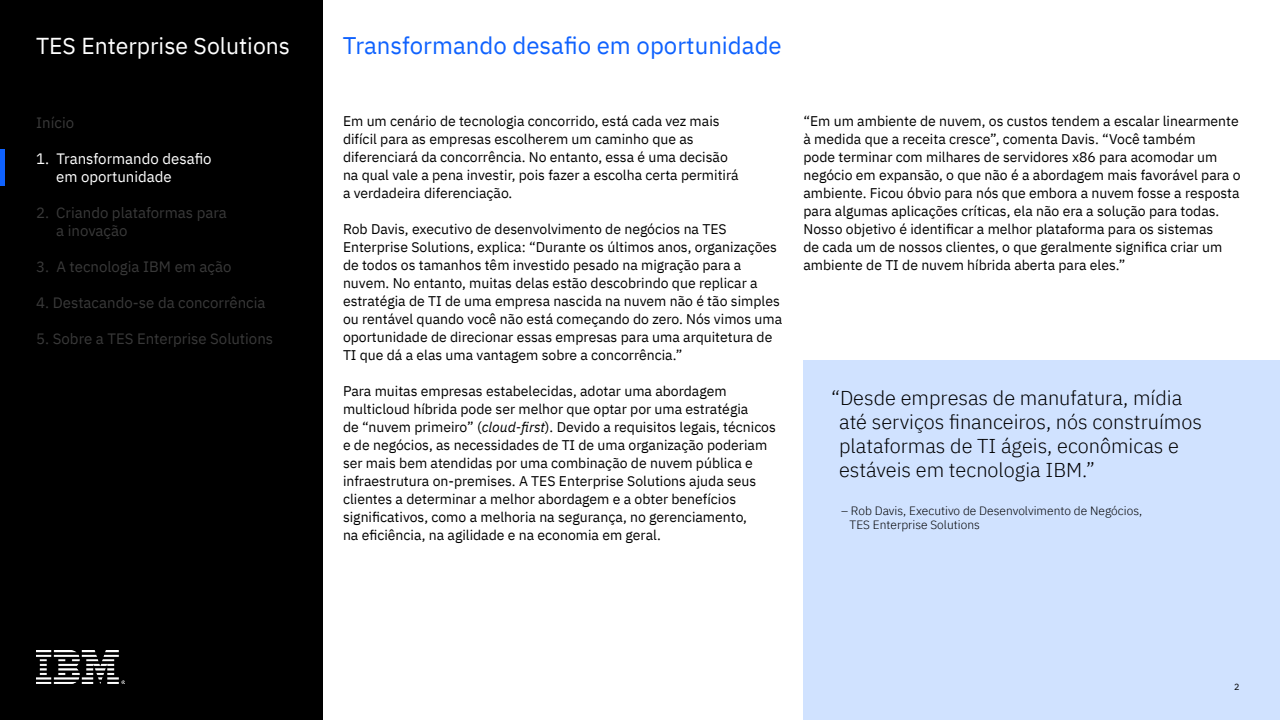
<style>
.page{position:relative;width:1280px;height:720px;background:#fff}
.page>*{position:absolute;margin:0;border:0;box-sizing:border-box;transform-origin:0 0}
.t1{font:24px "IBM Plex Sans";color:#0f62fe}
.t2{font:23px "IBM Plex Sans";color:#fff}
.t3{font:300 20px/24px "IBM Plex Sans";color:#000}
.t4{font:15px/18px "IBM Plex Sans";color:#393939}
.t5{font:15px/18px "IBM Plex Sans";color:#fff}
.t6{font:14px/18px "IBM Plex Sans";color:#000}
.t7{font:300 12px/14.4px "IBM Plex Sans";color:#000}
.t8{font:9px "IBM Plex Sans";color:#000}
.s1{font-style:italic}
</style>
<div class="page">
<div style="left:804px;top:360px;width:476px;height:360px;background:#d0e2ff"></div>
<div style="left:0;top:0;width:323px;height:720px;background:#000"></div>
<img style="left:36px;top:651px;width:88px;height:32px">
<hr style="left:0;top:149px;width:4px;height:37px;background:#0f62fe">
<h2 class="t2" style="left:36px;top:29px;width:256px">TES Enterprise Solutions</h2>
<h1 class="t1" style="left:343px;top:27px;width:441px">Transformando desafio em oportunidade</h1>
<p class="t4" style="left:36px;top:112px;width:39px">Início</p>
<p class="t5" style="left:56px;top:148px;width:157px;text-indent:-20px">1. Transformando desafio em oportunidade</p>
<p class="t4" style="left:56px;top:202px;width:172px;text-indent:-20px">2. Criando plataformas para a inovação</p>
<p class="t4" style="left:36px;top:256px;width:197px">3. A tecnologia IBM em ação</p>
<p class="t4" style="left:36px;top:292px;width:231px">4. Destacando-se da concorrência</p>
<p class="t4" style="left:36px;top:328px;width:238px">5. Sobre a TES Enterprise Solutions</p>
<p class="t6" style="left:343px;top:111px;width:397px">Em um cenário de tecnologia concorrido, está cada vez mais difícil para as empresas escolherem um caminho que as diferenciará da concorrência. No entanto, essa é uma decisão na qual vale a pena investir, pois fazer a escolha certa permitirá a verdadeira diferenciação.</p>
<p class="t6" style="left:343px;top:219px;width:441px">Rob Davis, executivo de desenvolvimento de negócios na TES Enterprise Solutions, explica: “Durante os últimos anos, organizações de todos os tamanhos têm investido pesado na migração para a nuvem. No entanto, muitas delas estão descobrindo que replicar a estratégia de TI de uma empresa nascida na nuvem não é tão simples ou rentável quando você não está começando do zero. Nós vimos uma oportunidade de direcionar essas empresas para uma arquitetura de TI que dá a elas uma vantagem sobre a concorrência.”</p>
<p class="t6" style="left:343px;top:381px;width:434px">Para muitas empresas estabelecidas, adotar uma abordagem multicloud híbrida pode ser melhor que optar por uma estratégia<br>de “nuvem primeiro” (<span class="s1">cloud-first</span>). Devido a requisitos legais, técnicos e de negócios, as necessidades de TI de uma organização poderiam ser mais bem atendidas por uma combinação de nuvem pública e infraestrutura on-premises. A TES Enterprise Solutions ajuda seus clientes a determinar a melhor abordagem e a obter benefícios significativos, como a melhoria na segurança, no gerenciamento,<br>na eficiência, na agilidade e na economia em geral.</p>
<p class="t6" style="left:804px;top:111px;width:439px">“Em um ambiente de nuvem, os custos tendem a escalar linearmente à medida que a receita cresce”, comenta Davis. “Você também<br>pode terminar com milhares de servidores x86 para acomodar um negócio em expansão, o que não é a abordagem mais favorável para o ambiente. Ficou óbvio para nós que embora a nuvem fosse a resposta para algumas aplicações críticas, ela não era a solução para todas.<br>Nosso objetivo é identificar a melhor plataforma para os sistemas<br>de cada um de nossos clientes, o que geralmente significa criar um ambiente de TI de nuvem híbrida aberta para eles.”</p>
<h3 class="t3" style="left:839px;top:384px;width:364px;text-indent:-8px">“Desde empresas de manufatura, mídia até serviços financeiros, nós construímos plataformas de TI ágeis, econômicas e estáveis em tecnologia IBM.”</h3>
<p class="t7" style="left:850px;top:502px;width:294px;text-indent:-8px">– Rob Davis, Executivo de Desenvolvimento de Negócios,<br>TES Enterprise Solutions</p>
<p class="t8" style="left:1234px;top:680px;width:7px">2</p>
</div>
